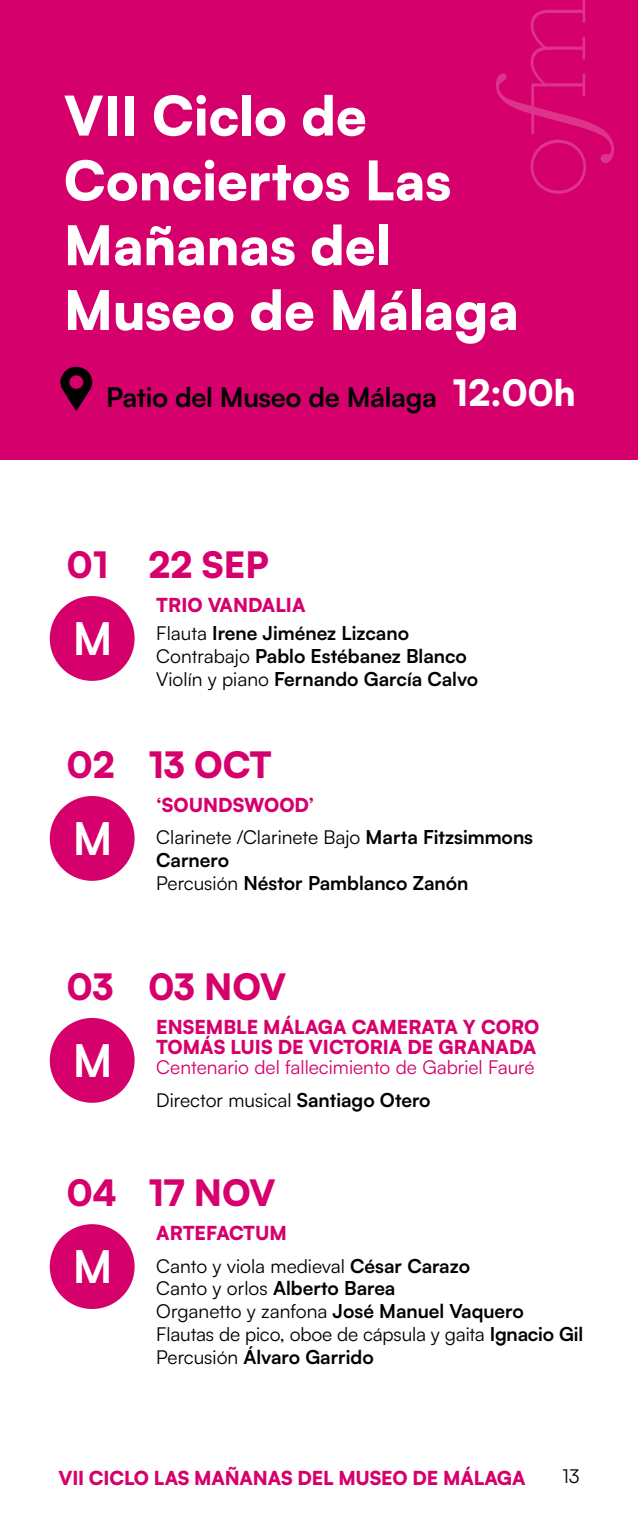
<style>
.page{position:relative;width:638px;height:1531px;background:#fff}
.page>*{position:absolute;margin:0;border:0;box-sizing:border-box;transform-origin:0 0}
.t1{font:900 54px/64.8px "Satoshi";color:#fff}
.t2{font:700 45px "Satoshi";color:#fff}
.t3{font:900 36px "Satoshi";color:#d6006d}
.t4{font:700 27px "Satoshi";letter-spacing:-.01em;color:#000}
.t5{font:19.12px/22.9px "Satoshi";letter-spacing:-.005em;color:#000}
.t6{font:700 19.12px/22.9px "Satoshi";color:#000}
.t7{font:900 19.12px/20.2px "Satoshi";color:#d6006d}
.t8{font:19.12px "Satoshi";color:#d6006d}
.s1{font-weight:900;font-size:36px;color:#fff}
.s2{font-weight:400}
.s3{font-weight:700}
</style>
<div class="page">
<div style="left:0;top:0;width:638px;height:459px;background:#d6006d"></div>
<svg style="left:60px;top:366px;width:33px;height:45px"></svg>
<div style="left:50px;top:596px;width:85px;height:85px;background:#d6006d;border-radius:50%"></div>
<div style="left:50px;top:796px;width:85px;height:85px;background:#d6006d;border-radius:50%"></div>
<div style="left:50px;top:1018px;width:85px;height:85px;background:#d6006d;border-radius:50%"></div>
<div style="left:50px;top:1224px;width:85px;height:85px;background:#d6006d;border-radius:50%"></div>
<svg style="left:496px;top:0;width:118px;height:194px"></svg>
<h1 class="t1" style="left:64px;top:80px;width:456px">VII Ciclo de<br>Conciertos Las<br>Mañanas del<br>Museo de Málaga</h1>
<h3 class="t4" style="left:106px;top:378px;width:471px">Patio del Museo de Málaga <span class="s1">12:00h</span></h3>
<h3 class="t3" style="left:67px;top:537px;width:43px">01</h3>
<h2 class="t2" style="left:73px;top:606px;width:41px">M</h2>
<h3 class="t3" style="left:67px;top:737px;width:49px">02</h3>
<h2 class="t2" style="left:73px;top:806px;width:41px">M</h2>
<h3 class="t3" style="left:67px;top:959px;width:48px">03</h3>
<h2 class="t2" style="left:73px;top:1027px;width:41px">M</h2>
<h3 class="t3" style="left:67px;top:1165px;width:51px">04</h3>
<h2 class="t2" style="left:73px;top:1234px;width:41px">M</h2>
<h3 class="t3" style="left:148px;top:537px;width:122px">22 SEP</h3>
<p class="t7" style="left:156px;top:593px;width:151px">TRIO VANDALIA</p>
<p class="t6" style="left:156px;top:620px;width:323px"><span class="s2">Flauta</span> Irene Jiménez Lizcano<br><span class="s2">Contrabajo</span> Pablo Estébanez Blanco<br><span class="s2">Violín y piano</span> Fernando García Calvo</p>
<h3 class="t3" style="left:148px;top:737px;width:125px">13 OCT</h3>
<p class="t7" style="left:156px;top:793px;width:159px">‘SOUNDSWOOD’</p>
<p class="t6" style="left:156px;top:825px;width:378px"><span class="s2">Clarinete /Clarinete Bajo</span> Marta Fitzsimmons<br>Carnero<br><span class="s2">Percusión</span> Néstor Pamblanco Zanón</p>
<h3 class="t3" style="left:148px;top:959px;width:139px">03 NOV</h3>
<p class="t7" style="left:156px;top:1015px;width:385px">ENSEMBLE MÁLAGA CAMERATA Y CORO<br>TOMÁS LUIS DE VICTORIA DE GRANADA</p>
<p class="t8" style="left:156px;top:1054px;width:380px">Centenario del fallecimiento de Gabriel Fauré</p>
<p class="t5" style="left:156px;top:1088px;width:276px">Director musical <span class="s3">Santiago Otero</span></p>
<h3 class="t3" style="left:148px;top:1165px;width:129px">17 NOV</h3>
<p class="t7" style="left:156px;top:1221px;width:132px">ARTEFACTUM</p>
<p class="t5" style="left:156px;top:1253px;width:428px">Canto y viola medieval <span class="s3">César Carazo<br></span>Canto y orlos <span class="s3">Alberto Barea<br></span>Organetto y zanfona <span class="s3">José Manuel Vaquero </span>Flautas de pico, oboe de cápsula y gaita <span class="s3">Ignacio Gil </span>Percusión <span class="s3">Álvaro Garrido</span></p>
<p class="t7" style="left:58px;top:1466px;width:468px">VII CICLO LAS MAÑANAS DEL MUSEO DE MÁLAGA</p>
<p class="t5" style="left:562px;top:1464px;width:19px">13</p>
</div>
